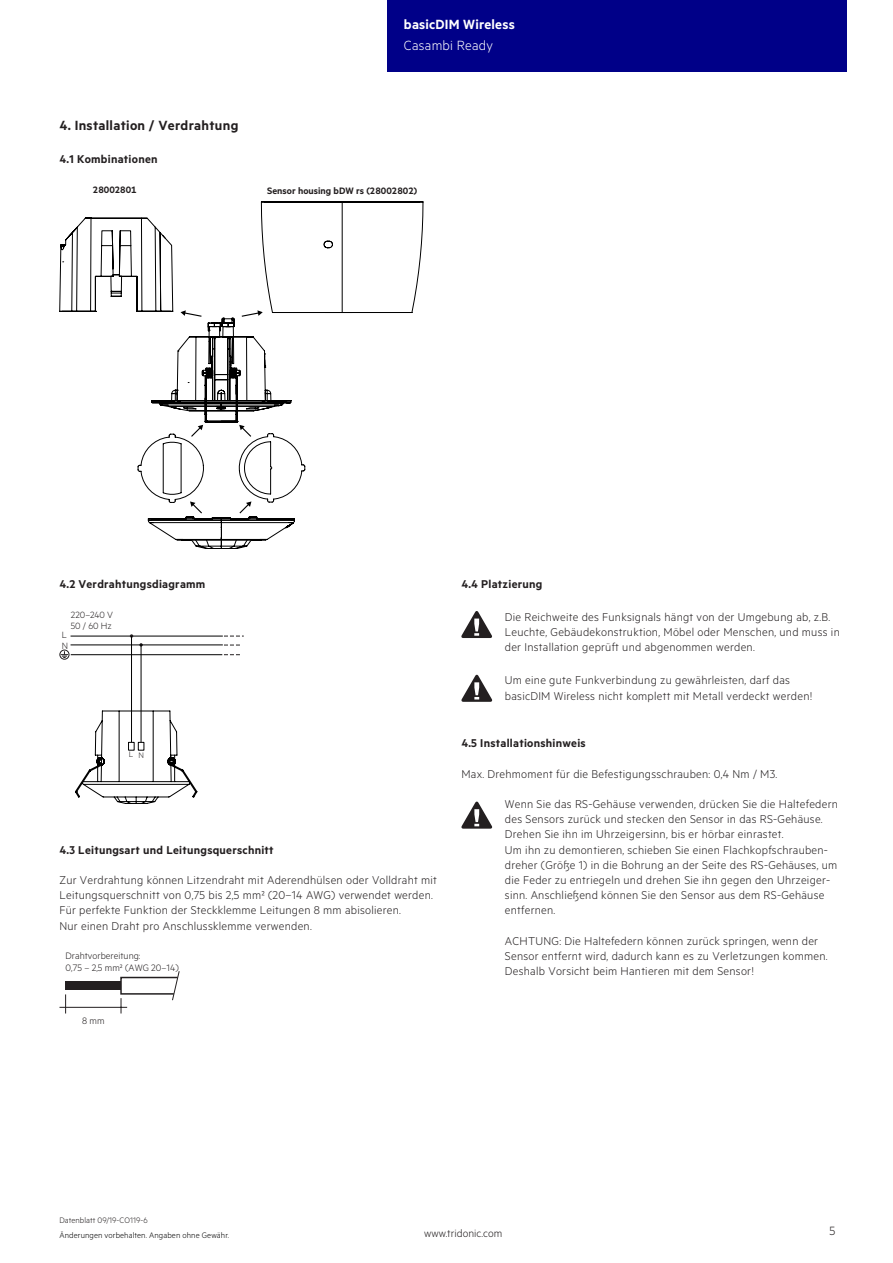
<style>
.page{position:relative;width:893px;height:1263px;background:#fff}
.page>*{position:absolute;margin:0;border:0;box-sizing:border-box;transform-origin:0 0}
.t1{font:15px "Tridonic Metric Print Semi";letter-spacing:.02em;color:#231f20}
.t2{font:15px "Tridonic Metric Print Semi";letter-spacing:.015em;color:#fff}
.t3{font:15px "Tridonic Metric Print Light";letter-spacing:.015em;color:#fff}
.t4{font:13.5px "Tridonic Metric Print Light";color:#231f20}
.t5{font:12.75px/15.1px "Tridonic Metric Print Light";letter-spacing:.02em;color:#231f20}
.t6{font:300 12.75px/15.1px "Metric";letter-spacing:.02em;color:#231f20}
.t7{font:12.75px "Tridonic Metric Print Semi";letter-spacing:.02em;color:#231f20}
.t8{font:600 12.75px "Metric";letter-spacing:.02em;color:#231f20}
.t9{font:12px "Tridonic Metric Print Light";letter-spacing:.005em;color:#231f20}
.t10{font:10.5px/12.6px "Tridonic Metric Print Light";letter-spacing:.005em;color:#231f20}
.t11{font:10.5px "Tridonic Metric Print Semi";letter-spacing:.005em;color:#231f20}
.t12{font:10.2px/10.5px "Tridonic Metric Print Light";color:#231f20}
.t13{font:9px "Tridonic Metric Print Light";letter-spacing:.01em;color:#000}
.t14{font:9px "Tridonic Metric Print Light";letter-spacing:.005em;color:#231f20}
</style>
<div class="page">
<div style="left:387px;top:0;width:459px;height:72px;background:#008"></div>
<div style="left:66px;top:981px;width:55px;height:9px;background:#231f20"></div>
<svg style="left:65px;top:994px;width:1px;height:19px"></svg>
<hr style="left:59px;top:1007px;width:68px;height:1px;background:#231f20">
<svg style="left:461px;top:611px;width:31px;height:27px"></svg>
<svg style="left:461px;top:675px;width:31px;height:27px"></svg>
<svg style="left:94px;top:635px;width:150px;height:379px"></svg>
<svg style="left:60px;top:201px;width:363px;height:348px"></svg>
<svg style="left:148px;top:310px;width:147px;height:230px"></svg>
<hr style="left:71px;top:636px;width:151px;height:1px;background:#000">
<svg style="left:61px;top:652px;width:6px;height:6px"></svg>
<div style="left:59px;top:650px;width:10px;height:10px;border:1px solid #231f20;border-radius:50%"></div>
<hr style="left:71px;top:654px;width:151px;height:1px;background:#000">
<hr style="left:71px;top:644px;width:151px;height:1px;background:#000">
<svg style="left:224px;top:636px;width:19px;height:1px"></svg>
<svg style="left:224px;top:645px;width:18px;height:1px"></svg>
<svg style="left:224px;top:654px;width:18px;height:1px"></svg>
<hr style="left:141px;top:645px;width:1px;height:97px;background:#000">
<hr style="left:131px;top:636px;width:1px;height:106px;background:#000">
<svg style="left:75px;top:711px;width:122px;height:93px"></svg>
<svg style="left:461px;top:801px;width:31px;height:28px"></svg>
<p class="t1" style="left:60px;top:117px;width:180px">4. Installation / Verdrahtung</p>
<p class="t7" style="left:60px;top:151px;width:100px">4.1 Kombinationen</p>
<p class="t2" style="left:404px;top:15px;width:112px">basicDIM Wireless</p>
<p class="t3" style="left:404px;top:37px;width:90px">Casambi Ready</p>
<p class="t11" style="left:93px;top:184px;width:45px">28002801</p>
<p class="t11" style="left:267px;top:185px;width:152px">Sensor housing bDW rs (28002802)</p>
<p class="t7" style="left:59px;top:576px;width:148px">4.2 Verdrahtungsdiagramm</p>
<p class="t12" style="left:71px;top:610px;width:44px">220–240 V</p>
<p class="t12" style="left:71px;top:620px;width:43px">50 / 60 Hz</p>
<p class="t12" style="left:62px;top:629px;width:8px">L<br>N</p>
<p class="t14" style="left:129px;top:749px;width:17px">L N</p>
<p class="t8" style="left:59px;top:842px;width:216px">4.3 Leitungsart und Leitungsquerschnitt</p>
<p class="t6" style="left:59px;top:872px;width:379px">Zur Verdrahtung können Litzendraht mit Aderendhülsen oder Volldraht mit Leitungsquerschnitt von 0,75 bis 2,5 mm² (20–14 AWG) verwendet werden.<br>Für perfekte Funktion der Steckklemme Leitungen 8 mm abisolieren.<br>Nur einen Draht pro Anschlussklemme verwenden.</p>
<p class="t10" style="left:66px;top:949px;width:115px">Drahtvorbereitung:<br>0,75 – 2,5 mm² (AWG 20–14)</p>
<p class="t10" style="left:82px;top:1013px;width:24px">8 mm</p>
<p class="t8" style="left:461px;top:576px;width:83px">4.4 Platzierung</p>
<p class="t6" style="left:505px;top:608px;width:336px">Die Reichweite des Funksignals hängt von der Umgebung ab, z.B.<br>Leuchte, Gebäudekonstruktion, Möbel oder Menschen, und muss in der Installation geprüft und abgenommen werden.</p>
<p class="t5" style="left:505px;top:672px;width:309px">Um eine gute Funkverbindung zu gewährleisten, darf das basicDIM Wireless nicht komplett mit Metall verdeckt werden!</p>
<p class="t7" style="left:461px;top:736px;width:126px">4.5 Installationshinweis</p>
<p class="t5" style="left:461px;top:766px;width:317px">Max. Drehmoment für die Befestigungsschrauben: 0,4 Nm / M3.</p>
<p class="t5" style="left:505px;top:796px;width:335px">Wenn Sie das RS-Gehäuse verwenden, drücken Sie die Haltefedern des Sensors zurück und stecken den Sensor in das RS-Gehäuse.<br>Drehen Sie ihn im Uhrzeigersinn, bis er hörbar einrastet.<br>Um ihn zu demontieren, schieben Sie einen Flachkopfschrauben&shy;dreher (Größe 1) in die Bohrung an der Seite des RS-Gehäuses, um die Feder zu entriegeln und drehen Sie ihn gegen den Uhrzeiger&shy;sinn. Anschließend können Sie den Sensor aus dem RS-Gehäuse entfernen.</p>
<p class="t5" style="left:505px;top:933px;width:324px">ACHTUNG: Die Haltefedern können zurück springen, wenn der<br>Sensor entfernt wird, dadurch kann es zu Verletzungen kommen.<br>Deshalb Vorsicht beim Hantieren mit dem Sensor!</p>
<p class="t14" style="left:60px;top:1215px;width:90px">Datenblatt 09/19-CO119-6</p>
<p class="t13" style="left:60px;top:1229px;width:171px">Änderungen vorbehalten. Angaben ohne Gewähr.</p>
<p class="t9" style="left:424px;top:1227px;width:80px">www.tridonic.com</p>
<p class="t4" style="left:829px;top:1223px;width:7px">5</p>
</div>
